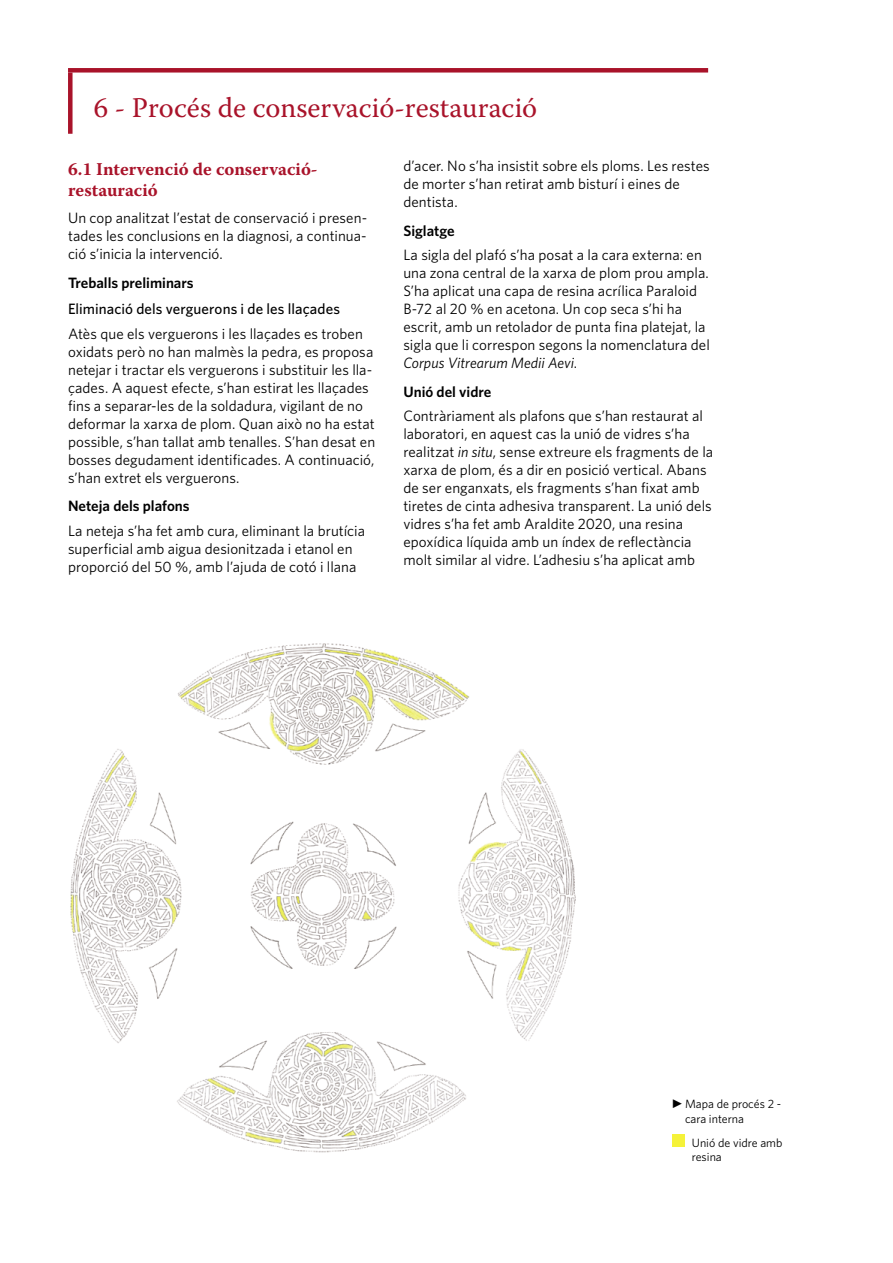
<style>
.page{position:relative;width:893px;height:1263px;background:#fff}
.page>*{position:absolute;margin:0;border:0;box-sizing:border-box;transform-origin:0 0}
.titol01{font:28.5px "Warnock Pro";color:#a9132a}
.titol02{font:700 18px/21.6px "Warnock Pro";color:#a9132a}
.parrafo00{font:15px/18px "Whitney HTF";letter-spacing:.005em;color:#000}
.titol04{font:600 15px "Whitney HTF";color:#000}
.titol05{font:500 15px "Whitney HTF";letter-spacing:.005em;color:#000}
.peuFoto{font:12px/14.4px "Whitney HTF";color:#000}
.s1{font-style:italic}
</style>
<div class="page">
<div style="left:68px;top:68px;width:640px;height:5px;background:#a9132a"></div>
<div style="left:68px;top:73px;width:5px;height:61px;background:#a9132a"></div>
<img style="left:70px;top:643px;width:506px;height:510px">
<div style="left:672px;top:1134px;width:13px;height:12px;background:#f5f239"></div>
<p class="titol01" style="left:94px;top:90px;width:445px">6 - Procés de conservació-restauració</p>
<p class="titol02" style="left:68px;top:158px;width:251px">6.1 Intervenció de conservació&shy;restauració</p>
<p class="parrafo00" style="left:68px;top:208px;width:301px;text-align:justify">Un cop analitzat l’estat de conservació i presen&shy;tades les conclusions en la diagnosi, a continua&shy;ció s’inicia la intervenció.</p>
<p class="titol04" style="left:68px;top:273px;width:127px">Treballs preliminars</p>
<p class="titol05" style="left:68px;top:300px;width:273px">Eliminació dels verguerons i de les llaçades</p>
<p class="parrafo00" style="left:68px;top:324px;width:309px">Atès que els verguerons i les llaçades es troben oxidats però no han malmès la pedra, es proposa netejar i tractar els verguerons i substituir les lla&shy;çades. A aquest efecte, s’han estirat les llaçades fins a separar-les de la soldadura, vigilant de no deformar la xarxa de plom. Quan això no ha estat possible, s’han tallat amb tenalles. S’han desat en bosses degudament identificades. A continuació, s’han extret els verguerons.</p>
<p class="titol04" style="left:68px;top:497px;width:123px">Neteja dels plafons</p>
<p class="parrafo00" style="left:68px;top:521px;width:298px">La neteja s’ha fet amb cura, eliminant la brutícia superficial amb aigua desionitzada i etanol en proporció del 50 %, amb l’ajuda de cotó i llana</p>
<p class="parrafo00" style="left:403px;top:157px;width:308px">d’acer. No s’ha insistit sobre els ploms. Les restes de morter s’han retirat amb bisturí i eines de dentista.</p>
<p class="titol04" style="left:403px;top:222px;width:53px">Siglatge</p>
<p class="parrafo00" style="left:403px;top:246px;width:308px">La sigla del plafó s’ha posat a la cara externa: en una zona central de la xarxa de plom prou ampla.<br>S’ha aplicat una capa de resina acrílica Paraloid B-72 al 20 % en acetona. Un cop seca s’hi ha escrit, amb un retolador de punta fina platejat, la sigla que li correspon segons la nomenclatura del <span class="s1">Corpus Vitrearum Medii Aevi</span>.</p>
<p class="titol04" style="left:403px;top:383px;width:89px">Unió del vidre</p>
<p class="parrafo00" style="left:403px;top:407px;width:311px">Contràriament als plafons que s’han restaurat al laboratori, en aquest cas la unió de vidres s’ha realitzat <span class="s1">in situ</span>, sense extreure els fragments de la xarxa de plom, és a dir en posició vertical. Abans de ser enganxats, els fragments s’han fixat amb tiretes de cinta adhesiva transparent. La unió dels vidres s’ha fet amb Araldite 2020, una resina epoxídica líquida amb un índex de reflectància molt similar al vidre. L’adhesiu s’ha aplicat amb</p>
<p class="peuFoto" style="left:685px;top:1097px;width:98px">Mapa de procés 2 - cara interna</p>
<p class="peuFoto" style="left:692px;top:1135px;width:92px">Unió de vidre amb resina</p>
</div>
